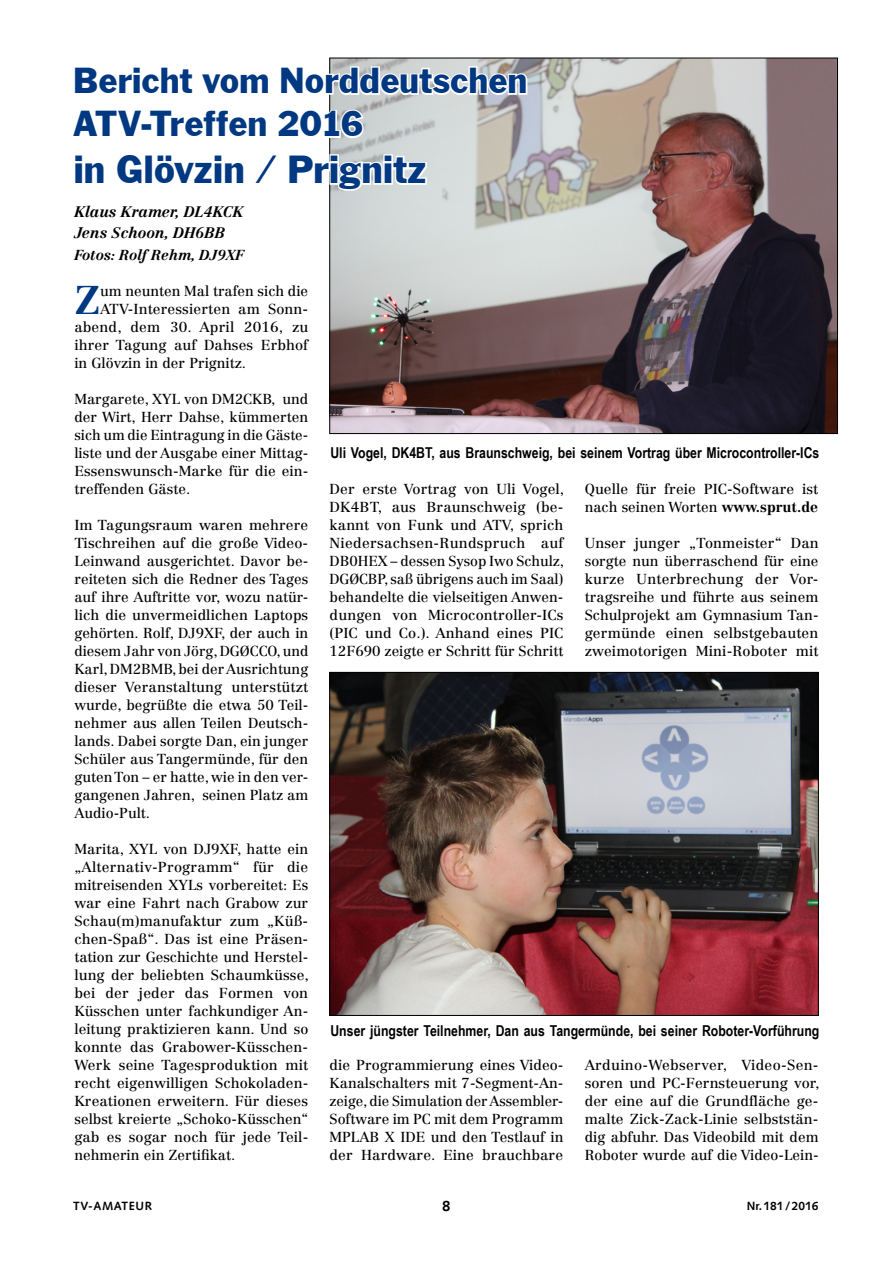
<style>
.page{position:relative;width:893px;height:1263px;background:#fff}
.page>*{position:absolute;margin:0;border:0;box-sizing:border-box;transform-origin:0 0}
.t1{font:700 39.6px "Centennial LT Std";color:#003882}
.t2{font:700 39px "Franklin Headline";letter-spacing:.025em;color:#003882}
.t3{font:700 36px/43.2px "Franklin Headline";letter-spacing:.02em;color:#003882}
.t4{font:700 15px "Arial Narrow";color:#000}
.t5{font:italic 700 15px/21px "Centennial LT Std";color:#000}
.t6{font:700 15px "Syntax LT";color:#000}
.t7{font:14.25px/18px "Centennial LT Std";color:#000;text-align:justify}
.t8{font:italic 700 14.25px "Centennial LT Std";color:#000}
.t9{font:700 12px "Syntax LT";color:#000}
.t10{font:700 12px "Syntax LT";letter-spacing:.05em;color:#000}
.s1{font-weight:700}
</style>
<div class="page">
<img style="left:332px;top:60px;width:504px;height:372px">
<svg style="left:329px;top:65px;width:200px;height:32px"></svg>
<svg style="left:329px;top:107px;width:36px;height:33px"></svg>
<svg style="left:329px;top:152px;width:99px;height:41px"></svg>
<img style="left:332px;top:674px;width:485px;height:340px">
<p class="t3" style="left:74px;top:59px;width:455px">Bericht vom Norddeutschen<br>ATV-Treffen 2016</p>
<p class="t2" style="left:74px;top:147px;width:354px">in Glövzin / Prignitz</p>
<p class="t5" style="left:74px;top:201px;width:170px">Klaus Kramer, DL4KCK<br>Jens Schoon, DH6BB</p>
<p class="t8" style="left:74px;top:246px;width:171px">Fotos: Rolf Rehm, DJ9XF</p>
<p class="t1" style="left:74px;top:276px;width:27px">Z</p>
<p class="t7" style="left:100px;top:282px;width:210px">um neunten Mal trafen sich die</p>
<p class="t7" style="left:100px;top:300px;width:210px">ATV-Interessierten am Sonn-</p>
<p class="t7" style="left:74px;top:318px;width:235px">abend, dem 30. April 2016, zu</p>
<p class="t7" style="left:74px;top:336px;width:235px">ihrer Tagung auf Dahses Erbhof</p>
<p class="t7" style="left:74px;top:354px;width:173px">in Glövzin in der Prignitz.</p>
<p class="t7" style="left:74px;top:390px;width:235px">Margarete, XYL von DM2CKB, und der Wirt, Herr Dahse, kümmerten sich um die Eintragung in die Gäste&shy;liste und der Ausgabe einer Mittag-Essenswunsch-Marke für die ein&shy;treffenden Gäste.</p>
<p class="t7" style="left:74px;top:516px;width:235px">Im Tagungsraum waren mehrere Tischreihen auf die große Video-Leinwand ausgerichtet. Davor be&shy;reiteten sich die Redner des Tages auf ihre Auftritte vor, wozu natür&shy;lich die unvermeidlichen Laptops gehörten. Rolf, DJ9XF, der auch in diesem Jahr von Jörg, DGØCCO, und Karl, DM2BMB, bei der Ausrichtung dieser Veranstaltung unterstützt wurde, begrüßte die etwa 50 Teil&shy;nehmer aus allen Teilen Deutsch&shy;lands. Dabei sorgte Dan, ein junger Schüler aus Tangermünde, für den guten Ton – er hatte, wie in den ver&shy;gangenen Jahren, seinen Platz am Audio-Pult.</p>
<p class="t7" style="left:74px;top:840px;width:236px">Marita, XYL von DJ9XF, hatte ein „Alternativ-Programm“ für die mitreisenden XYLs vorbereitet: Es war eine Fahrt nach Grabow zur Schau(m)manufaktur zum „Küß&shy;chen-Spaß“. Das ist eine Präsen&shy;tation zur Geschichte und Herstel&shy;lung der beliebten Schaumküsse, bei der jeder das Formen von Küsschen unter fachkundiger An&shy;leitung praktizieren kann. Und so konnte das Grabower-Küsschen-Werk seine Tagesproduktion mit recht eigenwilligen Schokoladen-Kreationen erweitern. Für dieses selbst kreierte „Schoko-Küsschen“ gab es sogar noch für jede Teil&shy;nehmerin ein Zertifikat.</p>
<p class="t4" style="left:330px;top:441px;width:490px">Uli Vogel, DK4BT, aus Braunschweig, bei seinem Vortrag über Microcontroller-ICs</p>
<p class="t7" style="left:330px;top:480px;width:236px">Der erste Vortrag von Uli Vogel, DK4BT, aus Braunschweig (be&shy;kannt von Funk und ATV, sprich Niedersachsen-Rundspruch auf DB0HEX – dessen Sysop Iwo Schulz, DGØCBP, saß übrigens auch im Saal) behandelte die vielseitigen Anwen&shy;dungen von Microcontroller-ICs (PIC und Co.). Anhand eines PIC 12F690 zeigte er Schritt für Schritt</p>
<p class="t7" style="left:585px;top:480px;width:235px">Quelle für freie PIC-Software ist nach seinen Worten <span class="s1">www.sprut.de</span></p>
<p class="t7" style="left:585px;top:534px;width:235px">Unser junger „Tonmeister“ Dan sorgte nun überraschend für eine kurze Unterbrechung der Vor&shy;tragsreihe und führte aus seinem Schulprojekt am Gymnasium Tan&shy;germünde einen selbstgebauten zweimotorigen Mini-Roboter mit</p>
<p class="t4" style="left:330px;top:1019px;width:490px">Unser jüngster Teilnehmer, Dan aus Tangermünde, bei seiner Roboter-Vorführung</p>
<p class="t7" style="left:330px;top:1056px;width:235px">die Programmierung eines Video-Kanalschalters mit 7-Segment-An&shy;zeige, die Simulation der Assembler-Software im PC mit dem Programm MPLAB X IDE und den Testlauf in der Hardware. Eine brauchbare</p>
<p class="t7" style="left:585px;top:1056px;width:236px">Arduino-Webserver, Video-Sen&shy;soren und PC-Fernsteuerung vor, der eine auf die Grundfläche ge&shy;malte Zick-Zack-Linie selbststän&shy;dig abfuhr. Das Videobild mit dem Roboter wurde auf die Video-Lein-</p>
<p class="t10" style="left:73px;top:1199px;width:80px">TV-AMATEUR</p>
<p class="t6" style="left:442px;top:1197px;width:10px">8</p>
<p class="t9" style="left:747px;top:1199px;width:73px">Nr. 181 / 2016</p>
</div>
